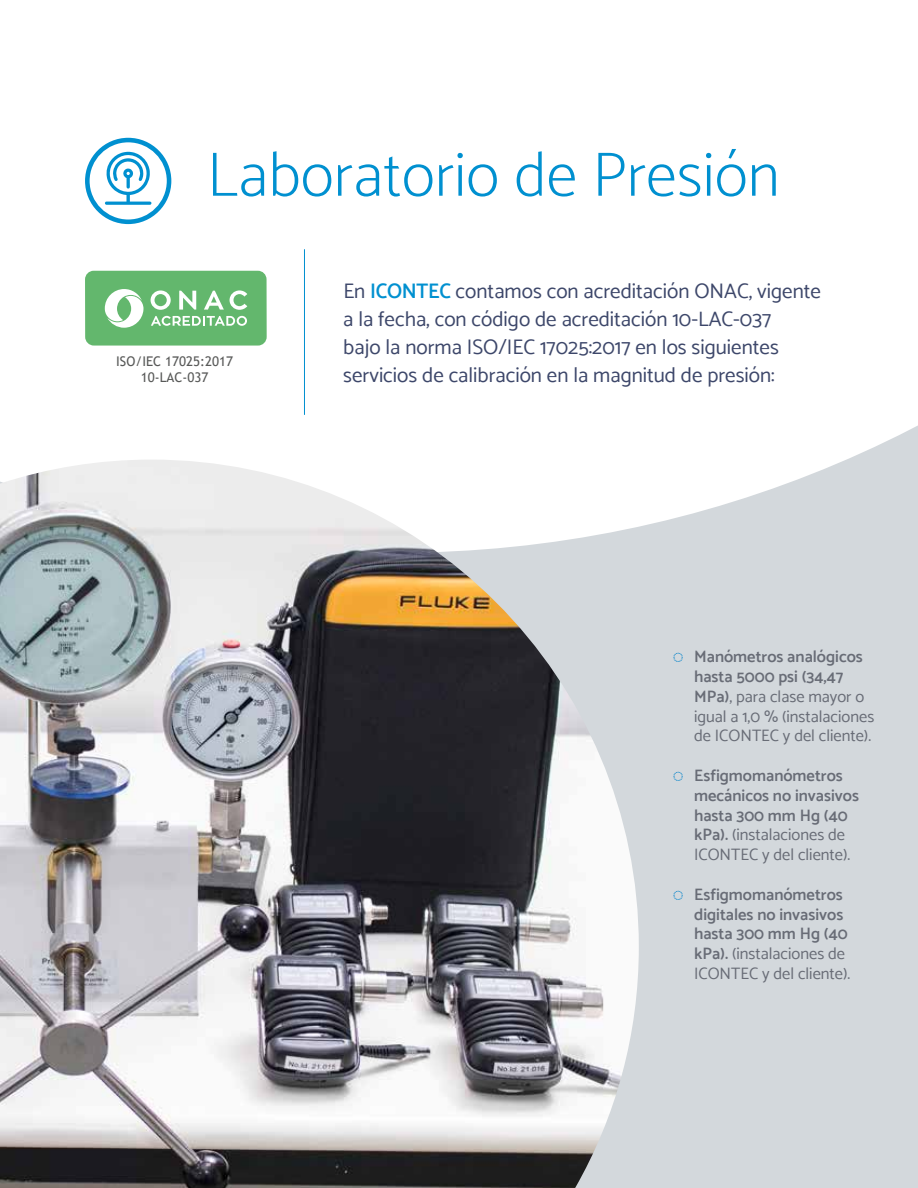
<style>
.page{position:relative;width:918px;height:1188px;background:#d3d8dc}
.page>*{position:absolute;margin:0;border:0;box-sizing:border-box;transform-origin:0 0}
.t1{font:200 63px "Catamaran";color:#0090d0}
.t2{font:21px/28.2px "Catamaran";color:#3d476a}
.t3{font:600 16.5px/19.8px "Catamaran";color:#686c76}
.t4{font:16.5px/19.8px "Catamaran";color:#686c76}
.t5{font:13.35px/16px "Trebuchet MS";color:#585958;text-align:center}
.s1{font-weight:600;color:#0090d0}
.s2{font-weight:500;font-size:18px;color:#0082ca}
.s3{font-weight:600}
.s4{font-weight:400}
</style>
<div class="page">
<div style="left:0;top:0;width:918px;height:527px;background:#fff"></div>
<hr style="left:304px;top:249px;width:1px;height:166px;background:#0090d0">
<img style="left:0;top:460px;width:639px;height:728px">
<svg style="left:85px;top:138px;width:86px;height:86px"></svg>
<div style="left:85px;top:271px;width:182px;height:75px;background:#63b76d;border-radius:9px"></div>
<svg style="left:151px;top:316px;width:96px;height:10px"></svg>
<svg style="left:151px;top:290px;width:20px;height:20px"></svg>
<svg style="left:179px;top:291px;width:17px;height:19px"></svg>
<svg style="left:204px;top:291px;width:20px;height:19px"></svg>
<svg style="left:230px;top:290px;width:17px;height:20px"></svg>
<svg style="left:105px;top:289px;width:38px;height:39px"></svg>
<h1 class="t1" style="left:207px;top:137px;width:574px">Laboratorio de Presión</h1>
<p class="t5" style="left:116px;top:353px;width:118px">ISO/IEC 17025:2017<br>10-LAC-037</p>
<p class="t2" style="left:343px;top:276px;width:479px">En <span class="s1">ICONTEC</span> contamos con acreditación ONAC, vigente a la fecha, con código de acreditación 10-LAC-037<br>bajo la norma ISO/IEC 17025:2017 en los siguientes servicios de calibración en la magnitud de presión:</p>
<p class="t4" style="left:694px;top:647px;width:182px;text-indent:-21px"><span class="s2">◌</span> <span class="s3">Manómetros analógicos hasta 5000 psi (34,47<br>MPa)</span>, para clase mayor o igual a 1,0 % (instalaciones de ICONTEC y del cliente).</p>
<p class="t3" style="left:694px;top:765px;width:166px;text-indent:-21px"><span class="s2">◌</span> Esfigmomanómetros mecánicos no invasivos hasta 300 mm Hg (40 kPa). <span class="s4">(instalaciones de<br>ICONTEC y del cliente).</span></p>
<p class="t3" style="left:694px;top:884px;width:158px;text-indent:-21px"><span class="s2">◌</span> Esfigmomanómetros digitales no invasivos hasta 300 mm Hg (40 kPa). <span class="s4">(instalaciones de<br>ICONTEC y del cliente).</span></p>
</div>
